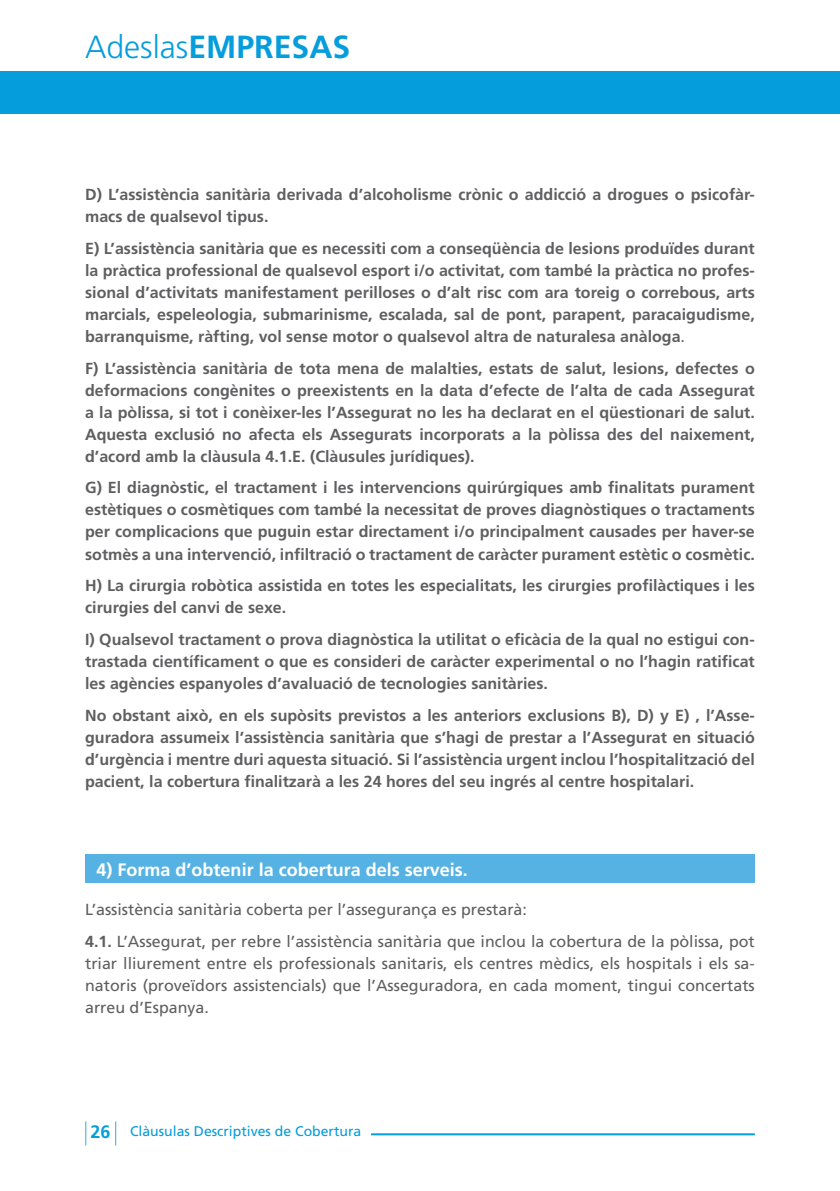
<style>
.page{position:relative;width:840px;height:1191px;background:#fff}
.page>*{position:absolute;margin:0;border:0;box-sizing:border-box;transform-origin:0 0}
.t1{font:700 32px "Frutiger";color:#069ddc}
.t2{font:700 18px "Frutiger";color:#fff}
.t3{font:700 16px/22px "Frutiger";color:#5f5f62;text-align:justify}
.t4{font:16px/22px "Frutiger";color:#5f5f62}
.t5{font:14px "Frutiger";color:#069ddc}
.s1{font-weight:300}
.s2{font-weight:400}
.s3{font-weight:700}
.s4{font-weight:700;font-size:18px}
</style>
<div class="page">
<div style="left:0;top:71px;width:839px;height:43px;background:#069ddc"></div>
<hr style="left:371px;top:1133px;width:383px;height:2px;background:#069ddc">
<svg style="left:115px;top:1121px;width:1px;height:24px"></svg>
<svg style="left:85px;top:1121px;width:1px;height:24px"></svg>
<div style="left:85px;top:854px;width:669px;height:29px;background:#57b2e4"></div>
<h1 class="t1" style="left:85px;top:28px;width:266px"><span class="s1">Adeslas</span>EMPRESAS</h1>
<p class="t3" style="left:85px;top:183px;width:670px">D) L’assistència sanitària derivada d’alcoholisme crònic o addicció a drogues o psicofàr&shy;macs de qualsevol tipus.</p>
<p class="t3" style="left:85px;top:237px;width:671px">E) L’assistència sanitària que es necessiti com a conseqüència de lesions produïdes durant la pràctica professional de qualsevol esport i/o activitat, com també la pràctica no profes&shy;sional d’activitats manifestament perilloses o d’alt risc com ara toreig o correbous, arts marcials, espeleologia, submarinisme, escalada, sal de pont, parapent, paracaigudisme, barranquisme, ràfting, vol sense motor o qualsevol altra de naturalesa anàloga<span class="s2">.</span></p>
<p class="t3" style="left:85px;top:357px;width:671px">F) L’assistència sanitària de tota mena de malalties, estats de salut, lesions, defectes o deformacions congènites o preexistents en la data d’efecte de l’alta de cada Assegurat a la pòlissa, si tot i conèixer-les l’Assegurat no les ha declarat en el qüestionari de salut.<br>Aquesta exclusió no afecta els Assegurats incorporats a la pòlissa des del naixement, d’acord amb la clàusula 4.1.E. (Clàusules jurídiques).</p>
<p class="t3" style="left:85px;top:477px;width:671px">G) El diagnòstic, el tractament i les intervencions quirúrgiques amb finalitats purament estètiques o cosmètiques com també la necessitat de proves diagnòstiques o tractaments per complicacions que puguin estar directament i/o principalment causades per haver-se sotmès a una intervenció, infiltració o tractament de caràcter purament estètic o cosmètic.</p>
<p class="t3" style="left:85px;top:575px;width:670px">H) La cirurgia robòtica assistida en totes les especialitats, les cirurgies profilàctiques i les cirurgies del canvi de sexe.</p>
<p class="t3" style="left:85px;top:628px;width:670px">I) Qualsevol tractament o prova diagnòstica la utilitat o eficàcia de la qual no estigui con&shy;trastada científicament o que es consideri de caràcter experimental o no l’hagin ratificat les agències espanyoles d’avaluació de tecnologies sanitàries.</p>
<p class="t3" style="left:85px;top:704px;width:671px">No obstant això, en els supòsits previstos a les anteriors exclusions B), D) y E) , l’Asse&shy;guradora assumeix l’assistència sanitària que s’hagi de prestar a l’Assegurat en situació d’urgència i mentre duri aquesta situació. Si l’assistència urgent inclou l’hospitalització del pacient, la cobertura finalitzarà a les 24 hores del seu ingrés al centre hospitalari.</p>
<p class="t2" style="left:96px;top:859px;width:373px">4) Forma d’obtenir la cobertura dels serveis.</p>
<p class="t4" style="left:85px;top:893px;width:670px;line-height:32px">L’assistència sanitària coberta per l’assegurança es prestarà:<br><span class="s3">4.1.</span> L’Assegurat, per rebre l’assistència sanitària que inclou la cobertura de la pòlissa, pot</p>
<p class="t4" style="left:85px;top:952px;width:670px;text-align:justify">triar lliurement entre els professionals sanitaris, els centres mèdics, els hospitals i els sa&shy;natoris (proveïdors assistencials) que l’Asseguradora, en cada moment, tingui concertats arreu d’Espanya.</p>
<p class="t5" style="left:90px;top:1123px;width:272px"><span class="s4">26</span> Clàusulas Descriptives de Cobertura</p>
</div>
